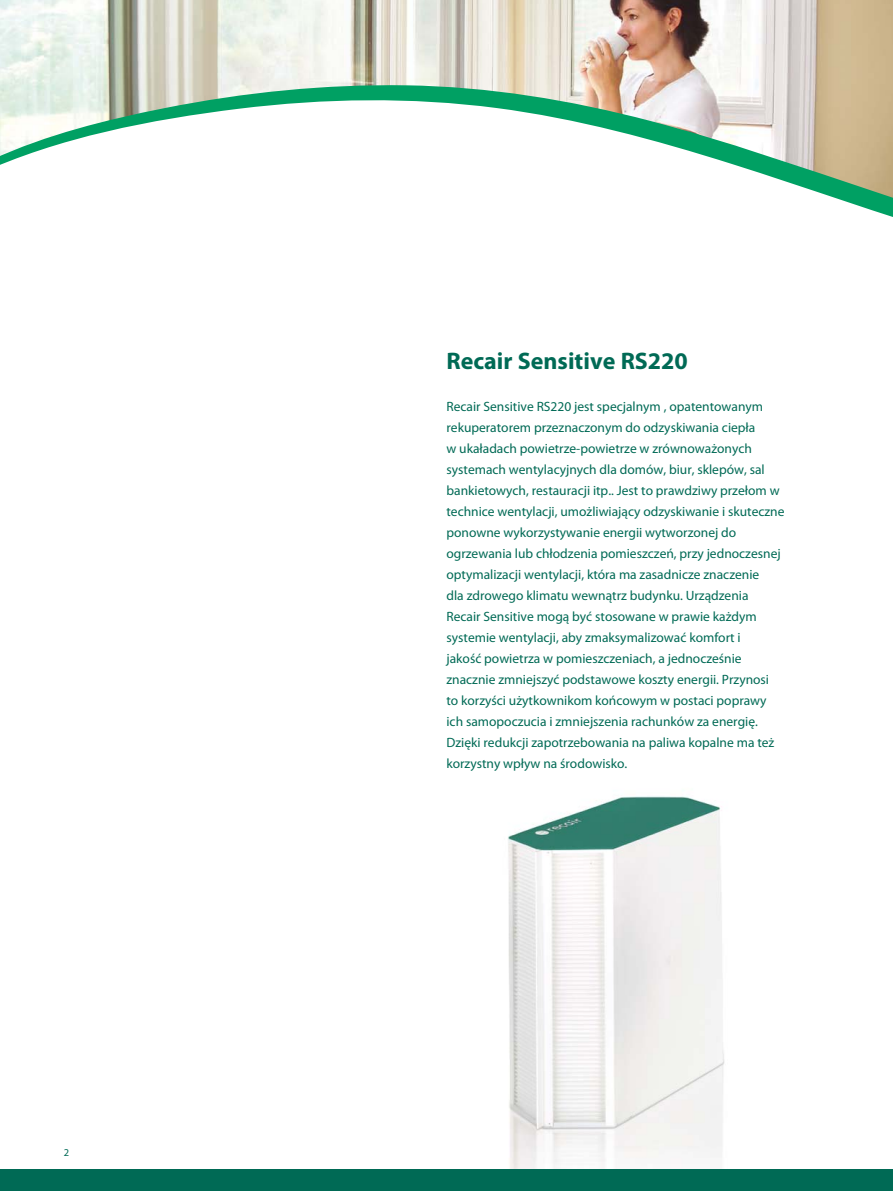
<style>
.page{position:relative;width:893px;height:1191px;background:#fff}
.page>*{position:absolute;margin:0;border:0;box-sizing:border-box;transform-origin:0 0}
.t1{font:700 24px "Myriad Pro";color:#006a55}
.t2{font:13.5px/21px "Myriad Pro";color:#006a55}
.t3{font:10.5px "Myriad Pro";color:#006a55}
</style>
<div class="page">
<img style="left:508px;top:796px;width:217px;height:373px">
<div style="left:0;top:1169px;width:893px;height:22px;background:#006a55"></div>
<svg style="left:0;top:0;width:893px;height:217px"></svg>
<p class="t3" style="left:64px;top:1146px;width:7px">2</p>
<h1 class="t1" style="left:446px;top:345px;width:243px">Recair Sensitive RS220</h1>
<p class="t2" style="left:446px;top:396px;width:340px">Recair Sensitive RS220 jest specjalnym , opatentowanym rekuperatorem przeznaczonym do odzyskiwania ciepła<br>w ukaładach powietrze-powietrze w zrównoważonych systemach wentylacyjnych dla domów, biur, sklepów, sal bankietowych, restauracji itp.. Jest to prawdziwy przełom w technice wentylacji, umożliwiający odzyskiwanie i skuteczne ponowne wykorzystywanie energii wytworzonej do ogrzewania lub chłodzenia pomieszczeń, przy jednoczesnej optymalizacji wentylacji, która ma zasadnicze znaczenie<br>dla zdrowego klimatu wewnątrz budynku. Urządzenia Recair Sensitive mogą być stosowane w prawie każdym systemie wentylacji, aby zmaksymalizować komfort i<br>jakość powietrza w pomieszczeniach, a jednocześnie znacznie zmniejszyć podstawowe koszty energii. Przynosi<br>to korzyści użytkownikom końcowym w postaci poprawy ich samopoczucia i zmniejszenia rachunków za energię.<br>Dzięki redukcji zapotrzebowania na paliwa kopalne ma też korzystny wpływ na środowisko.</p>
</div>
